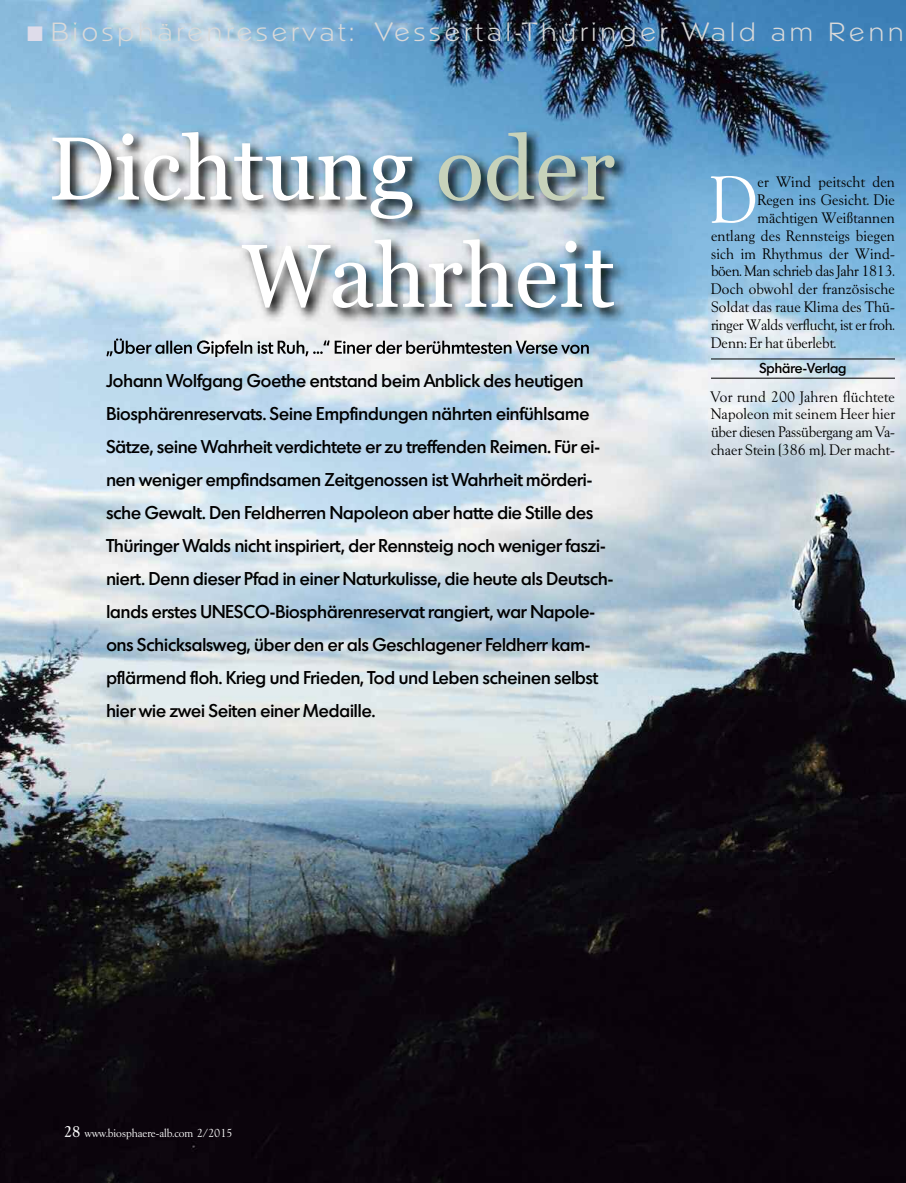
<style>
.page{position:relative;width:906px;height:1183px;background:#fff}
.page>*{position:absolute;margin:0;border:0;box-sizing:border-box;transform-origin:0 0}
.t1{font:89.25px/107.2px "Georgia";color:#fff;text-align:right}
.t2{font:64.2px "Goudx";color:#fff}
.t3{font:300 25.5px "Napoli";letter-spacing:.155em;color:#d9d9d9}
.t4{font:500 18px/33px "Montreal";color:#000}
.t5{font:14.7px/17.9px "Goudx";letter-spacing:.01em;color:#000;text-align:justify}
.t6{font:14.7px "Goudx";letter-spacing:-.01em;color:#000}
.t7{font:14.7px "Goudx";letter-spacing:-.015em;color:#000}
.t8{font:500 13.95px "Montreal";color:#000}
.t9{font:11.25px "Goudx";color:#fff}
.s1{color:#dedcea}
.s2{color:#c7d2ba}
.s3{font-weight:500;font-size:15px}
</style>
<div class="page">
<img style="left:0;top:0;width:906px;height:1182px">
<img style="left:89px;top:360px;width:549px;height:409px">
<img style="left:0;top:114px;width:686px;height:246px">
<img style="left:106px;top:338px;width:133px;height:19px">
<hr style="left:711px;top:358px;width:184px;height:1px;background:#000">
<hr style="left:711px;top:377px;width:184px;height:1px;background:#000">
<h3 class="t3" style="left:27px;top:17px;width:878px"><span class="s1">■</span> Biosphärenreservat: Vessertal-Thüringer Wald am Renn</h3>
<h1 class="t1" style="left:48px;top:115px;width:568px">Dichtung <span class="s2">oder<br></span>Wahrheit</h1>
<p class="t4" style="left:106px;top:364px;width:508px">Johann Wolfgang Goethe entstand beim Anblick des heutigen Biosphärenreservats. Seine Empfindungen nährten einfühlsame Sätze, seine Wahrheit verdichtete er zu treffenden Reimen. Für ei&shy;nen weniger empfindsamen Zeitgenossen ist Wahrheit mörderi&shy;sche Gewalt. Den Feldherren Napoleon aber hatte die Stille des Thüringer Walds nicht inspiriert, der Rennsteig noch weniger faszi&shy;niert. Denn dieser Pfad in einer Naturkulisse, die heute als Deutsch&shy;lands erstes UNESCO-Biosphärenreservat rangiert, war Napole&shy;ons Schicksalsweg, über den er als Geschlagener Feldherr kam&shy;pflärmend floh. Krieg und Frieden, Tod und Leben scheinen selbst hier wie zwei Seiten einer Medaille.</p>
<h2 class="t2" style="left:711px;top:163px;width:48px">D</h2>
<p class="t5" style="left:757px;top:173px;width:139px">er Wind peitscht den</p>
<p class="t5" style="left:757px;top:191px;width:139px">Regen ins Gesicht. Die</p>
<p class="t5" style="left:757px;top:209px;width:139px">mächtigen Weißtannen</p>
<p class="t5" style="left:711px;top:227px;width:185px">entlang des Rennsteigs biegen</p>
<p class="t5" style="left:711px;top:244px;width:185px">sich im Rhythmus der Wind-</p>
<p class="t7" style="left:711px;top:263px;width:185px">böen. Man schrieb das Jahr 1813.</p>
<p class="t5" style="left:711px;top:280px;width:185px">Doch obwohl der französische</p>
<p class="t5" style="left:711px;top:298px;width:185px">Soldat das raue Klima des Thü-</p>
<p class="t6" style="left:711px;top:316px;width:185px">ringer Walds verflucht, ist er froh.</p>
<p class="t5" style="left:711px;top:334px;width:127px">Denn: Er hat überlebt.</p>
<p class="t8" style="left:759px;top:360px;width:89px">Sphäre-Verlag</p>
<p class="t5" style="left:711px;top:387px;width:185px">Vor rund 200 Jahren flüchtete Napoleon mit seinem Heer hier über diesen Passübergang am Va&shy;chaer Stein (386 m). Der macht-</p>
<p class="t9" style="left:64px;top:1126px;width:170px"><span class="s3">28</span> www.biosphaere-alb.com 2/2015</p>
</div>
